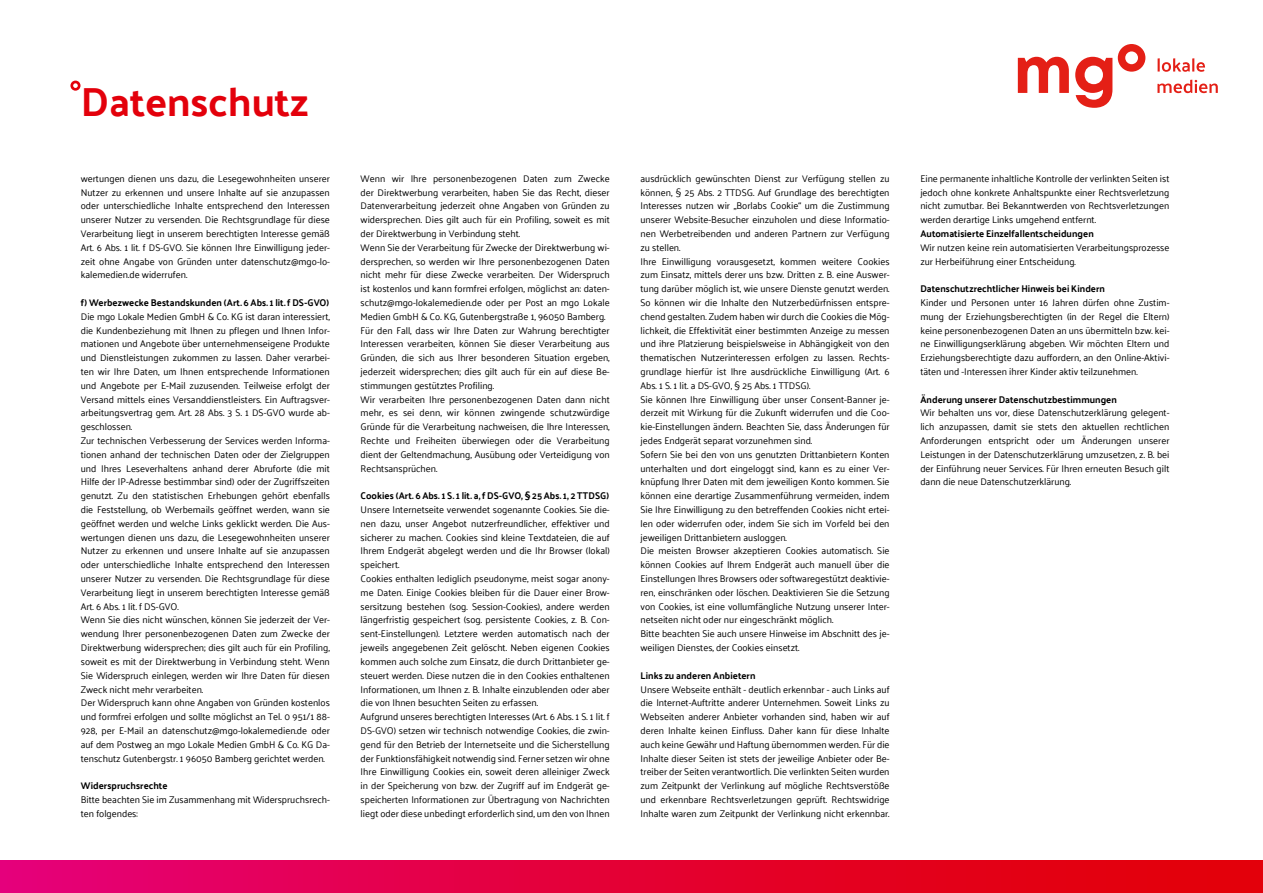
<style>
.page{position:relative;width:1263px;height:893px;background:#fff}
.page>*{position:absolute;margin:0;border:0;box-sizing:border-box;transform-origin:0 0}
.Einf__Abs{font:700 40.5px "Palanquin";color:#e3000b}
.AGBs_Datenschutz{font:9.75px/13.8px "Palanquin";color:#000;text-align:justify}
.AGBs_Datenschutz-2{font:700 9.75px "Palanquin";letter-spacing:.005em;color:#000;scale:.96 1}
</style>
<div class="page">
<div style="left:0;top:860px;width:1263px;height:33px;background:linear-gradient(to right,#e50074,#e30000)"></div>
<svg style="left:1018px;top:44px;width:127px;height:64px"></svg>
<svg style="left:1157px;top:80px;width:61px;height:13px"></svg>
<svg style="left:1157px;top:58px;width:48px;height:14px"></svg>
<svg style="left:70px;top:81px;width:11px;height:10px"></svg>
<p class="Einf__Abs" style="left:81px;top:79px;width:229px">Datenschutz</p>
<p class="AGBs_Datenschutz" style="left:81px;top:172px;width:251px">wertungen dienen uns dazu, die Lesegewohnheiten unserer Nutzer zu erkennen und unsere Inhalte auf sie anzupassen oder unterschiedliche Inhalte entsprechend den Interessen unserer Nutzer zu versenden. Die Rechtsgrundlage für diese Verarbeitung liegt in unserem berechtigten Interesse gemäß Art. 6 Abs. 1 lit. f DS-GVO. Sie können Ihre Einwilligung jeder&shy;zeit ohne Angabe von Gründen unter datenschutz@mgo-lo&shy;kalemedien.de widerrufen.</p>
<p class="AGBs_Datenschutz-2" style="left:81px;top:297px;width:260px">f) Werbezwecke Bestandskunden (Art. 6 Abs. 1 lit. f DS-GVO)</p>
<p class="AGBs_Datenschutz" style="left:81px;top:310px;width:251px">Die mgo Lokale Medien GmbH &amp; Co. KG ist daran interessiert, die Kundenbeziehung mit Ihnen zu pflegen und Ihnen Infor&shy;mationen und Angebote über unternehmenseigene Produkte und Dienstleistungen zukommen zu lassen. Daher verarbei&shy;ten wir Ihre Daten, um Ihnen entsprechende Informationen und Angebote per E-Mail zuzusenden. Teilweise erfolgt der Versand mittels eines Versanddienstleisters. Ein Auftragsver&shy;arbeitungsvertrag gem. Art. 28 Abs. 3 S. 1 DS-GVO wurde ab&shy;geschlossen.</p>
<p class="AGBs_Datenschutz" style="left:81px;top:434px;width:251px">Zur technischen Verbesserung der Services werden Informa&shy;tionen anhand der technischen Daten oder der Zielgruppen und Ihres Leseverhaltens anhand derer Abruforte (die mit Hilfe der IP-Adresse bestimmbar sind) oder der Zugriffszeiten genutzt. Zu den statistischen Erhebungen gehört ebenfalls die Feststellung, ob Werbemails geöffnet werden, wann sie geöffnet werden und welche Links geklickt werden. Die Aus&shy;wertungen dienen uns dazu, die Lesegewohnheiten unserer Nutzer zu erkennen und unsere Inhalte auf sie anzupassen oder unterschiedliche Inhalte entsprechend den Interessen unserer Nutzer zu versenden. Die Rechtsgrundlage für diese Verarbeitung liegt in unserem berechtigten Interesse gemäß Art. 6 Abs. 1 lit. f DS-GVO.</p>
<p class="AGBs_Datenschutz" style="left:81px;top:613px;width:251px">Wenn Sie dies nicht wünschen, können Sie jederzeit der Ver&shy;wendung Ihrer personenbezogenen Daten zum Zwecke der Direktwerbung widersprechen; dies gilt auch für ein Profiling, soweit es mit der Direktwerbung in Verbindung steht. Wenn Sie Widerspruch einlegen, werden wir Ihre Daten für diesen Zweck nicht mehr verarbeiten.</p>
<p class="AGBs_Datenschutz" style="left:81px;top:696px;width:251px">Der Widerspruch kann ohne Angaben von Gründen kostenlos und formfrei erfolgen und sollte möglichst an Tel. 0 951/1 88- 928, per E-Mail an datenschutz@mgo-lokalemedien.de oder auf dem Postweg an mgo Lokale Medien GmbH &amp; Co. KG Da&shy;tenschutz Gutenbergstr. 1 96050 Bamberg gerichtet werden.</p>
<p class="AGBs_Datenschutz-2" style="left:81px;top:780px;width:92px">Widerspruchsrechte</p>
<p class="AGBs_Datenschutz" style="left:81px;top:793px;width:251px">Bitte beachten Sie im Zusammenhang mit Widerspruchsrech&shy;ten folgendes:</p>
<p class="AGBs_Datenschutz" style="left:361px;top:172px;width:251px">Wenn wir Ihre personenbezogenen Daten zum Zwecke der Direktwerbung verarbeiten, haben Sie das Recht, dieser Datenverarbeitung jederzeit ohne Angaben von Gründen zu widersprechen. Dies gilt auch für ein Profiling, soweit es mit der Direktwerbung in Verbindung steht.</p>
<p class="AGBs_Datenschutz" style="left:361px;top:241px;width:251px">Wenn Sie der Verarbeitung für Zwecke der Direktwerbung wi&shy;dersprechen, so werden wir Ihre personenbezogenen Daten nicht mehr für diese Zwecke verarbeiten. Der Widerspruch ist kostenlos und kann formfrei erfolgen, möglichst an: daten&shy;schutz@mgo-lokalemedien.de oder per Post an mgo Lokale Medien GmbH &amp; Co. KG, Gutenbergstraße 1, 96050 Bamberg.</p>
<p class="AGBs_Datenschutz" style="left:361px;top:323px;width:251px">Für den Fall, dass wir Ihre Daten zur Wahrung berechtigter Interessen verarbeiten, können Sie dieser Verarbeitung aus Gründen, die sich aus Ihrer besonderen Situation ergeben, jederzeit widersprechen; dies gilt auch für ein auf diese Be&shy;stimmungen gestütztes Profiling.</p>
<p class="AGBs_Datenschutz" style="left:361px;top:392px;width:251px">Wir verarbeiten Ihre personenbezogenen Daten dann nicht mehr, es sei denn, wir können zwingende schutzwürdige Gründe für die Verarbeitung nachweisen, die Ihre Interessen, Rechte und Freiheiten überwiegen oder die Verarbeitung dient der Geltendmachung, Ausübung oder Verteidigung von Rechtsansprüchen.</p>
<p class="AGBs_Datenschutz-2" style="left:361px;top:490px;width:260px">Cookies (Art. 6 Abs. 1 S. 1 lit. a, f DS-GVO, § 25 Abs. 1, 2 TTDSG)</p>
<p class="AGBs_Datenschutz" style="left:361px;top:503px;width:251px">Unsere Internetseite verwendet sogenannte Cookies. Sie die&shy;nen dazu, unser Angebot nutzerfreundlicher, effektiver und sicherer zu machen. Cookies sind kleine Textdateien, die auf Ihrem Endgerät abgelegt werden und die Ihr Browser (lokal) speichert.</p>
<p class="AGBs_Datenschutz" style="left:361px;top:572px;width:251px">Cookies enthalten lediglich pseudonyme, meist sogar anony&shy;me Daten. Einige Cookies bleiben für die Dauer einer Brow&shy;sersitzung bestehen (sog. Session-Cookies), andere werden längerfristig gespeichert (sog. persistente Cookies, z. B. Con&shy;sent-Einstellungen). Letztere werden automatisch nach der jeweils angegebenen Zeit gelöscht. Neben eigenen Cookies kommen auch solche zum Einsatz, die durch Drittanbieter ge&shy;steuert werden. Diese nutzen die in den Cookies enthaltenen Informationen, um Ihnen z. B. Inhalte einzublenden oder aber die von Ihnen besuchten Seiten zu erfassen.</p>
<p class="AGBs_Datenschutz" style="left:361px;top:710px;width:251px">Aufgrund unseres berechtigten Interesses (Art. 6 Abs. 1 S. 1 lit. f DS-GVO) setzen wir technisch notwendige Cookies, die zwin&shy;gend für den Betrieb der Internetseite und die Sicherstellung der Funktionsfähigkeit notwendig sind. Ferner setzen wir ohne Ihre Einwilligung Cookies ein, soweit deren alleiniger Zweck in der Speicherung von bzw. der Zugriff auf im Endgerät ge&shy;speicherten Informationen zur Übertragung von Nachrichten liegt oder diese unbedingt erforderlich sind, um den von Ihnen</p>
<p class="AGBs_Datenschutz" style="left:640px;top:172px;width:251px">ausdrücklich gewünschten Dienst zur Verfügung stellen zu können, § 25 Abs. 2 TTDSG. Auf Grundlage des berechtigten Interesses nutzen wir „Borlabs Cookie“ um die Zustimmung unserer Website-Besucher einzuholen und diese Informatio&shy;nen Werbetreibenden und anderen Partnern zur Verfügung zu stellen.</p>
<p class="AGBs_Datenschutz" style="left:640px;top:254px;width:251px">Ihre Einwilligung vorausgesetzt, kommen weitere Cookies zum Einsatz, mittels derer uns bzw. Dritten z. B. eine Auswer&shy;tung darüber möglich ist, wie unsere Dienste genutzt werden.<br>So können wir die Inhalte den Nutzerbedürfnissen entspre&shy;chend gestalten. Zudem haben wir durch die Cookies die Mög&shy;lichkeit, die Effektivität einer bestimmten Anzeige zu messen und ihre Platzierung beispielsweise in Abhängigkeit von den thematischen Nutzerinteressen erfolgen zu lassen. Rechts&shy;grundlage hierfür ist Ihre ausdrückliche Einwilligung (Art. 6<br>Abs. 1 S. 1 lit. a DS-GVO, § 25 Abs. 1 TTDSG).</p>
<p class="AGBs_Datenschutz" style="left:640px;top:392px;width:251px">Sie können Ihre Einwilligung über unser Consent-Banner je&shy;derzeit mit Wirkung für die Zukunft widerrufen und die Coo&shy;kie-Einstellungen ändern. Beachten Sie, dass Änderungen für jedes Endgerät separat vorzunehmen sind.</p>
<p class="AGBs_Datenschutz" style="left:640px;top:448px;width:251px">Sofern Sie bei den von uns genutzten Drittanbietern Konten unterhalten und dort eingeloggt sind, kann es zu einer Ver&shy;knüpfung Ihrer Daten mit dem jeweiligen Konto kommen. Sie können eine derartige Zusammenführung vermeiden, indem Sie Ihre Einwilligung zu den betreffenden Cookies nicht ertei&shy;len oder widerrufen oder, indem Sie sich im Vorfeld bei den jeweiligen Drittanbietern ausloggen.</p>
<p class="AGBs_Datenschutz" style="left:640px;top:544px;width:251px">Die meisten Browser akzeptieren Cookies automatisch. Sie können Cookies auf Ihrem Endgerät auch manuell über die Einstellungen Ihres Browsers oder softwaregestützt deaktivie&shy;ren, einschränken oder löschen. Deaktivieren Sie die Setzung von Cookies, ist eine vollumfängliche Nutzung unserer Inter&shy;netseiten nicht oder nur eingeschränkt möglich.</p>
<p class="AGBs_Datenschutz" style="left:640px;top:627px;width:251px">Bitte beachten Sie auch unsere Hinweise im Abschnitt des je&shy;weiligen Dienstes, der Cookies einsetzt.</p>
<p class="AGBs_Datenschutz-2" style="left:640px;top:670px;width:121px">Links zu anderen Anbietern</p>
<p class="AGBs_Datenschutz" style="left:640px;top:682px;width:251px">Unsere Webseite enthält - deutlich erkennbar - auch Links auf die Internet-Auftritte anderer Unternehmen. Soweit Links zu Webseiten anderer Anbieter vorhanden sind, haben wir auf deren Inhalte keinen Einfluss. Daher kann für diese Inhalte auch keine Gewähr und Haftung übernommen werden. Für die Inhalte dieser Seiten ist stets der jeweilige Anbieter oder Be&shy;treiber der Seiten verantwortlich. Die verlinkten Seiten wurden zum Zeitpunkt der Verlinkung auf mögliche Rechtsverstöße und erkennbare Rechtsverletzungen geprüft. Rechtswidrige Inhalte waren zum Zeitpunkt der Verlinkung nicht erkennbar.</p>
<p class="AGBs_Datenschutz" style="left:920px;top:172px;width:251px">Eine permanente inhaltliche Kontrolle der verlinkten Seiten ist jedoch ohne konkrete Anhaltspunkte einer Rechtsverletzung nicht zumutbar. Bei Bekanntwerden von Rechtsverletzungen werden derartige Links umgehend entfernt.</p>
<p class="AGBs_Datenschutz-2" style="left:920px;top:228px;width:182px">Automatisierte Einzelfallentscheidungen</p>
<p class="AGBs_Datenschutz" style="left:920px;top:241px;width:251px">Wir nutzen keine rein automatisierten Verarbeitungsprozesse zur Herbeiführung einer Entscheidung.</p>
<p class="AGBs_Datenschutz-2" style="left:920px;top:283px;width:194px">Datenschutzrechtlicher Hinweis bei Kindern</p>
<p class="AGBs_Datenschutz" style="left:920px;top:296px;width:251px">Kinder und Personen unter 16 Jahren dürfen ohne Zustim&shy;mung der Erziehungsberechtigten (in der Regel die Eltern) keine personenbezogenen Daten an uns übermitteln bzw. kei&shy;ne Einwilligungserklärung abgeben. Wir möchten Eltern und Erziehungsberechtigte dazu auffordern, an den Online-Aktivi&shy;täten und -Interessen ihrer Kinder aktiv teilzunehmen.</p>
<p class="AGBs_Datenschutz-2" style="left:920px;top:394px;width:206px">Änderung unserer Datenschutzbestimmungen</p>
<p class="AGBs_Datenschutz" style="left:920px;top:406px;width:251px">Wir behalten uns vor, diese Datenschutzerklärung gelegent&shy;lich anzupassen, damit sie stets den aktuellen rechtlichen Anforderungen entspricht oder um Änderungen unserer Leistungen in der Datenschutzerklärung umzusetzen, z. B. bei der Einführung neuer Services. Für Ihren erneuten Besuch gilt dann die neue Datenschutzerklärung.</p>
</div>
